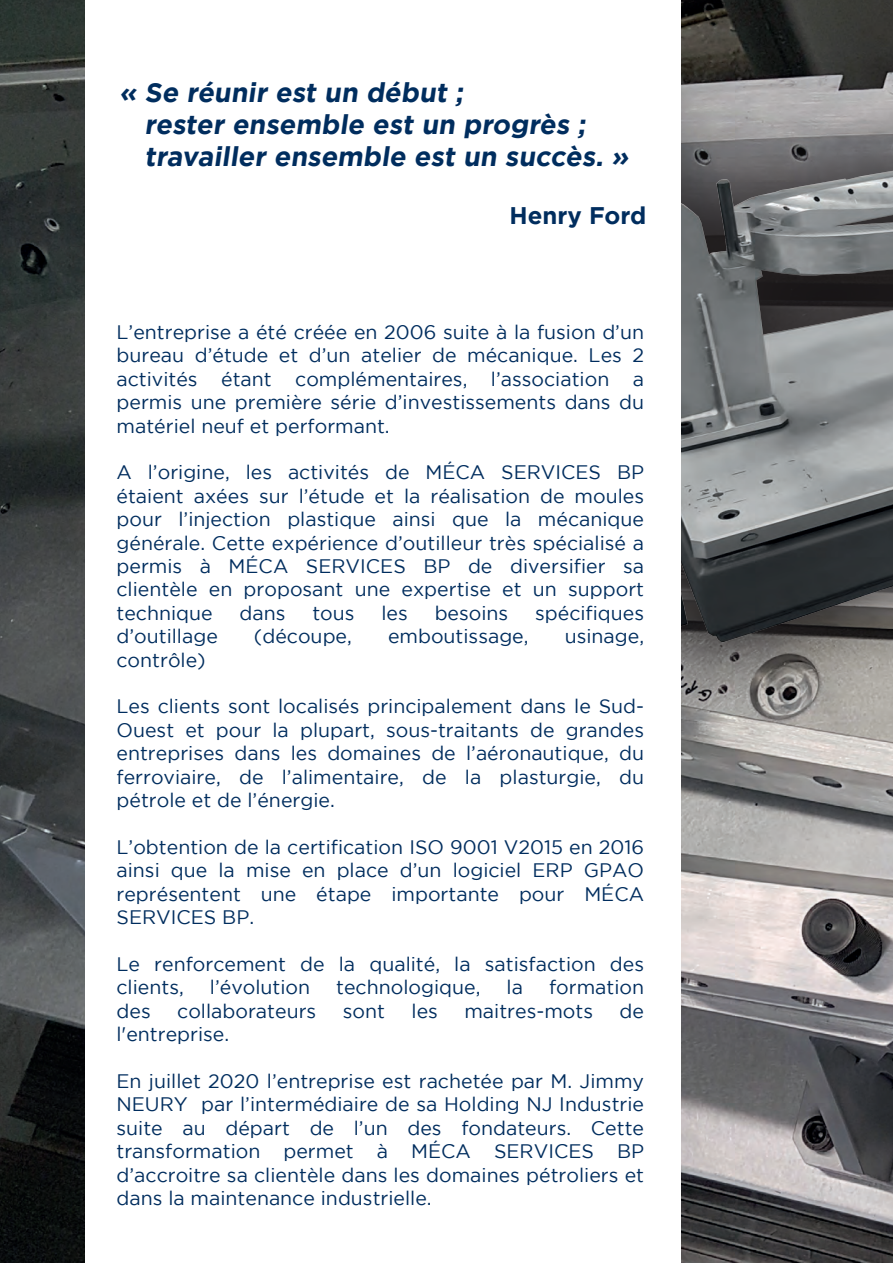
<style>
.page{position:relative;width:893px;height:1263px;background:#fff}
.page>*{position:absolute;margin:0;border:0;box-sizing:border-box;transform-origin:0 0}
.t1{font:700 27px/32.4px "Gotham";color:#002d5e}
.t2{font:700 24px "Gotham";color:#002d5e}
.t3{font:19.5px/23.4px "Gotham";color:#002d5e;text-align:justify}
</style>
<div class="page">
<img style="left:0;top:0;width:893px;height:1263px">
<svg style="left:680px;top:0;width:213px;height:726px;background:#93908d"></svg>
<img style="left:680px;top:4px;width:213px;height:672px">
<div style="left:85px;top:0;width:595px;height:1263px;background:#fff"></div>
<h1 class="t1" style="left:145px;top:75px;width:490px;text-indent:-26px">« Se réunir est un début ;<br>rester ensemble est un progrès ; travailler ensemble est un succès. »</h1>
<p class="t2" style="left:509px;top:202px;width:138px">Henry Ford</p>
<p class="t3" style="left:117px;top:320px;width:529px">L’entreprise a été créée en 2006 suite à la fusion d’un bureau d’étude et d’un atelier de mécanique. Les 2 activités étant complémentaires, l’association a permis une première série d’investissements dans du matériel neuf et performant.</p>
<p class="t3" style="left:117px;top:460px;width:529px">A l’origine, les activités de MÉCA SERVICES BP étaient axées sur l’étude et la réalisation de moules pour l’injection plastique ainsi que la mécanique générale. Cette expérience d’outilleur très spécialisé a permis à MÉCA SERVICES BP de diversifier sa clientèle en proposant une expertise et un support technique</p>
<p class="t3" style="left:240px;top:601px;width:47px">dans</p>
<p class="t3" style="left:312px;top:601px;width:44px">tous</p>
<p class="t3" style="left:381px;top:601px;width:28px">les</p>
<p class="t3" style="left:435px;top:601px;width:75px">besoins</p>
<p class="t3" style="left:535px;top:601px;width:110px">spécifiques</p>
<p class="t3" style="left:117px;top:624px;width:103px">d’outillage</p>
<p class="t3" style="left:254px;top:624px;width:99px">(découpe,</p>
<p class="t3" style="left:388px;top:624px;width:142px">emboutissage,</p>
<p class="t3" style="left:565px;top:624px;width:81px">usinage,</p>
<p class="t3" style="left:117px;top:648px;width:91px">contrôle)</p>
<p class="t3" style="left:117px;top:694px;width:529px">Les clients sont localisés principalement dans le Sud-Ouest et pour la plupart, sous-traitants de grandes entreprises dans les domaines de l’aéronautique, du ferroviaire, de l’alimentaire, de la plasturgie, du pétrole et de l’énergie.</p>
<p class="t3" style="left:117px;top:835px;width:529px">L’obtention de la certification ISO 9001 V2015 en 2016 ainsi que la mise en place d’un logiciel ERP GPAO représentent une étape importante pour MÉCA SERVICES BP.</p>
<p class="t3" style="left:117px;top:952px;width:529px">Le renforcement de la qualité, la satisfaction des clients,</p>
<p class="t3" style="left:210px;top:975px;width:102px">l’évolution</p>
<p class="t3" style="left:336px;top:975px;width:146px">technologique,</p>
<p class="t3" style="left:507px;top:975px;width:18px">la</p>
<p class="t3" style="left:549px;top:975px;width:97px">formation</p>
<p class="t3" style="left:117px;top:999px;width:36px">des</p>
<p class="t3" style="left:177px;top:999px;width:141px">collaborateurs</p>
<p class="t3" style="left:343px;top:999px;width:44px">sont</p>
<p class="t3" style="left:411px;top:999px;width:28px">les</p>
<p class="t3" style="left:464px;top:999px;width:130px">maitres-mots</p>
<p class="t3" style="left:620px;top:999px;width:26px">de</p>
<p class="t3" style="left:117px;top:1022px;width:114px">l'entreprise.</p>
<p class="t3" style="left:117px;top:1069px;width:529px">En juillet 2020 l’entreprise est rachetée par M. Jimmy NEURY par l’intermédiaire de sa Holding NJ Industrie suite au départ de l’un des fondateurs. Cette transformation permet à MÉCA SERVICES BP d’accroitre sa clientèle dans les domaines pétroliers et dans la maintenance industrielle.</p>
</div>
